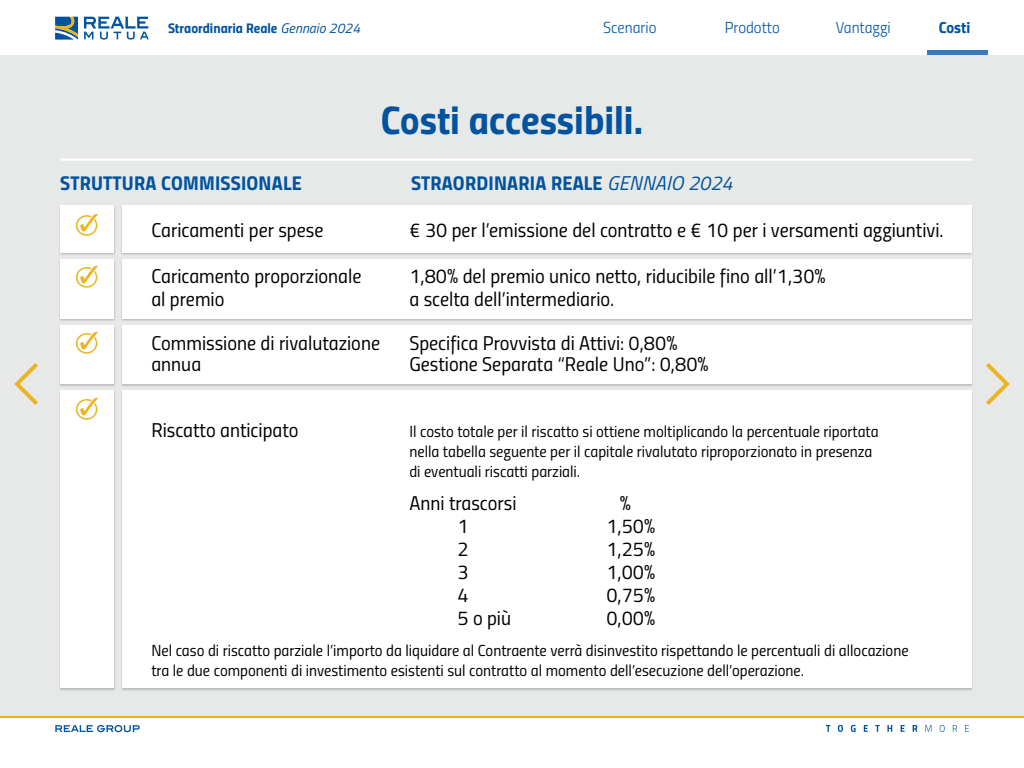
<style>
.page{position:relative;width:1024px;height:768px;background:#fff}
.page>*{position:absolute;margin:0;border:0;box-sizing:border-box;transform-origin:0 0}
.t1{font:40px "Titillium Bold Upright";color:#0153a0}
.t2{font:20px "Titillium Regular Upright";color:#000001}
.t3{font:20px "Titillium Bold Upright";letter-spacing:.01em;color:#0153a0}
.t4{font:16px/20px "Titillium Regular Upright";color:#000001}
.t5{font:16px "Titillium Light Upright";color:#0153a0}
.t6{font:16px "Titillium Bold Upright";color:#0153a0}
.t7{font:14px "Titillium Bold Upright";color:#0153a0}
.s1{font-family:"Titillium";font-style:italic}
</style>
<div class="page">
<svg style="left:55px;top:17px;width:94px;height:23px"></svg>
<svg style="left:55px;top:725px;width:85px;height:7px"></svg>
<hr style="left:0;top:715px;width:1024px;height:2px;background:#efb211">
<div style="left:0;top:55px;width:1024px;height:660px;background:#e7e9e8"></div>
<svg style="left:986px;top:363px;width:24px;height:42px"></svg>
<svg style="left:14px;top:363px;width:24px;height:42px"></svg>
<svg style="left:826px;top:725px;width:143px;height:7px"></svg>
<div style="left:927px;top:50px;width:61px;height:5px;background:#377bbf"></div>
<div style="left:120px;top:206px;width:853px;height:485px;background:#000001;opacity:.2"></div>
<div style="left:122px;top:206px;width:850px;height:47px;background:#fff"></div>
<div style="left:122px;top:259px;width:850px;height:60px;background:#fff"></div>
<div style="left:122px;top:325px;width:850px;height:59px;background:#fff"></div>
<div style="left:122px;top:390px;width:850px;height:297px;background:#fff"></div>
<div style="left:58px;top:206px;width:58px;height:485px;background:#000001;opacity:.2"></div>
<div style="left:60px;top:206px;width:54px;height:47px;background:#fff"></div>
<div style="left:60px;top:259px;width:54px;height:60px;background:#fff"></div>
<div style="left:60px;top:325px;width:54px;height:59px;background:#fff"></div>
<div style="left:60px;top:390px;width:54px;height:297px;background:#fff"></div>
<hr style="left:60px;top:159px;width:912px;height:2px;background:#fff">
<svg style="left:76px;top:214px;width:22px;height:22px"></svg>
<svg style="left:76px;top:266px;width:22px;height:22px"></svg>
<svg style="left:76px;top:332px;width:22px;height:22px"></svg>
<svg style="left:76px;top:398px;width:22px;height:22px"></svg>
<p class="t7" style="left:168px;top:17px;width:194px">Straordinaria Reale <span class="s1">Gennaio 2024</span></p>
<p class="t5" style="left:603px;top:16px;width:55px">Scenario</p>
<p class="t5" style="left:725px;top:16px;width:56px">Prodotto</p>
<p class="t5" style="left:836px;top:16px;width:56px">Vantaggi</p>
<p class="t6" style="left:939px;top:15px;width:33px">Costi</p>
<h1 class="t1" style="left:381px;top:89px;width:264px">Costi accessibili.</h1>
<p class="t3" style="left:60px;top:167px;width:243px">STRUTTURA COMMISSIONALE</p>
<p class="t3" style="left:411px;top:167px;width:323px">STRAORDINARIA REALE <span class="s1">GENNAIO 2024</span></p>
<p class="t2" style="left:151px;top:215px;width:174px">Caricamenti per spese</p>
<p class="t2" style="left:409px;top:215px;width:536px">€ 30 per l’emissione del contratto e € 10 per i versamenti aggiuntivi.</p>
<p class="t2" style="left:151px;top:261px;width:212px">Caricamento proporzionale</p>
<p class="t2" style="left:409px;top:261px;width:418px">1,80% del premio unico netto, riducibile fino all’1,30%</p>
<p class="t2" style="left:151px;top:284px;width:74px">al premio</p>
<p class="t2" style="left:409px;top:284px;width:206px">a scelta dell’intermediario.</p>
<p class="t2" style="left:151px;top:328px;width:230px">Commissione di rivalutazione</p>
<p class="t2" style="left:409px;top:328px;width:270px">Specifica Provvista di Attivi: 0,80%</p>
<p class="t2" style="left:151px;top:349px;width:51px">annua</p>
<p class="t2" style="left:409px;top:349px;width:301px">Gestione Separata “Reale Uno”: 0,80%</p>
<p class="t2" style="left:151px;top:415px;width:149px">Riscatto anticipato</p>
<p class="t4" style="left:409px;top:420px;width:471px">Il costo totale per il riscatto si ottiene moltiplicando la percentuale riportata nella tabella seguente per il capitale rivalutato riproporzionato in presenza di eventuali riscatti parziali.</p>
<p class="t2" style="left:409px;top:488px;width:109px">Anni trascorsi</p>
<p class="t2" style="left:620px;top:488px;width:13px">%</p>
<p class="t2" style="left:457px;top:511px;width:13px">1</p>
<p class="t2" style="left:606px;top:511px;width:50px">1,50%</p>
<p class="t2" style="left:457px;top:534px;width:13px">2</p>
<p class="t2" style="left:606px;top:534px;width:50px">1,25%</p>
<p class="t2" style="left:457px;top:557px;width:13px">3</p>
<p class="t2" style="left:606px;top:557px;width:50px">1,00%</p>
<p class="t2" style="left:457px;top:580px;width:13px">4</p>
<p class="t2" style="left:606px;top:580px;width:50px">0,75%</p>
<p class="t2" style="left:457px;top:603px;width:55px">5 o più</p>
<p class="t2" style="left:606px;top:603px;width:50px">0,00%</p>
<p class="t4" style="left:151px;top:640px;width:759px">Nel caso di riscatto parziale l’importo da liquidare al Contraente verrà disinvestito rispettando le percentuali di allocazione tra le due componenti di investimento esistenti sul contratto al momento dell’esecuzione dell’operazione.</p>
</div>
